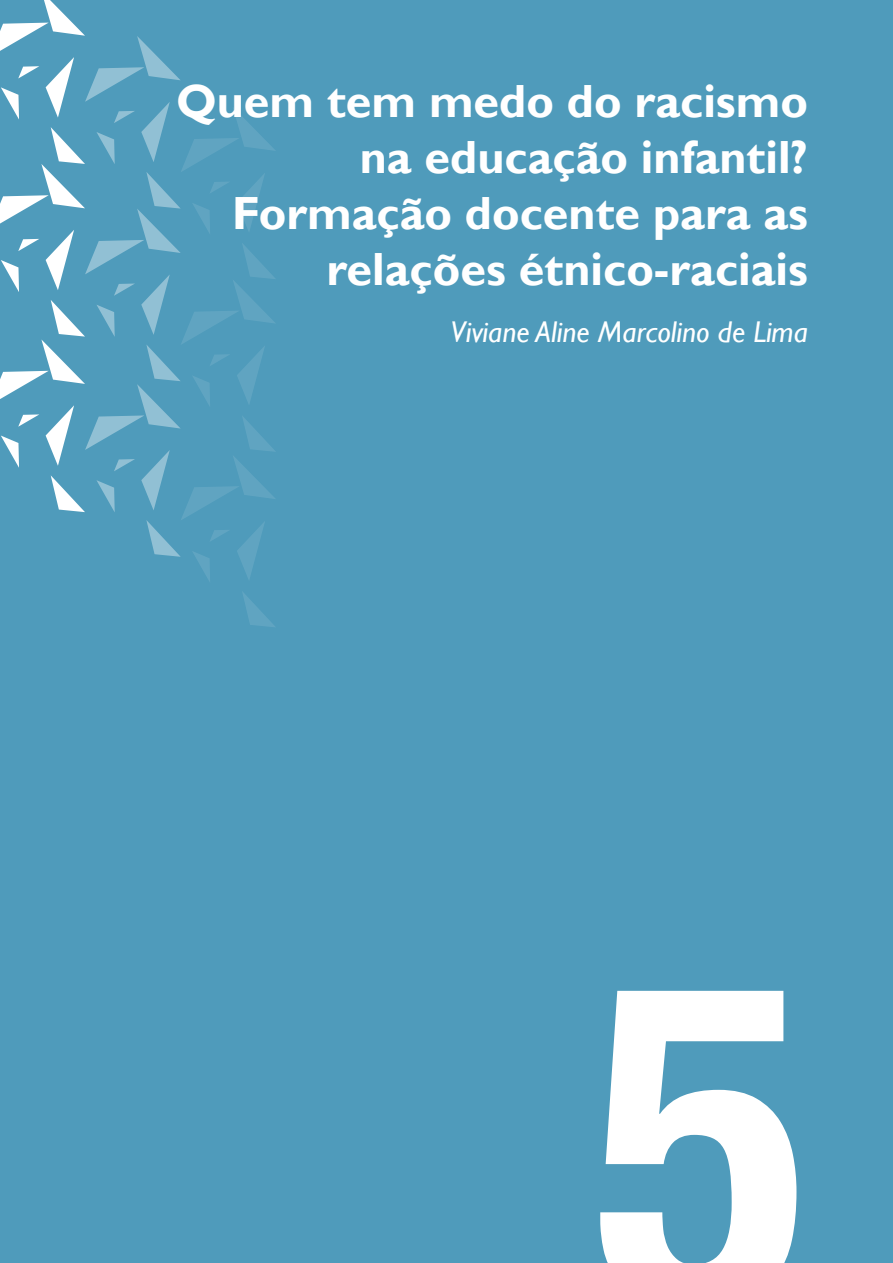
<style>
.page{position:relative;width:893px;height:1263px;background:#4f9bbb}
.page>*{position:absolute;margin:0;border:0;box-sizing:border-box;transform-origin:0 0}
.t1{font:700 condensed 450px "Helvetica Neue";color:#fff}
.t2{font:700 46.5px/55.8px "Gill Sans";color:#fff;text-align:right}
.t3{font:italic 30px "Gill Sans";color:#fff}
</style>
<div class="page">
<svg style="left:242px;top:592px;width:33px;height:35px"></svg>
<svg style="left:0;top:0;width:275px;height:582px"></svg>
<p class="t2" style="left:176px;top:75px;width:633px">Quem tem medo do racismo na educação infantil?<br>Formação docente para as relações étnico-raciais</p>
<p class="t3" style="left:450px;top:314px;width:359px">Viviane Aline Marcolino de Lima</p>
<h1 class="t1" style="left:592px;top:871px;width:217px">5</h1>
</div>
